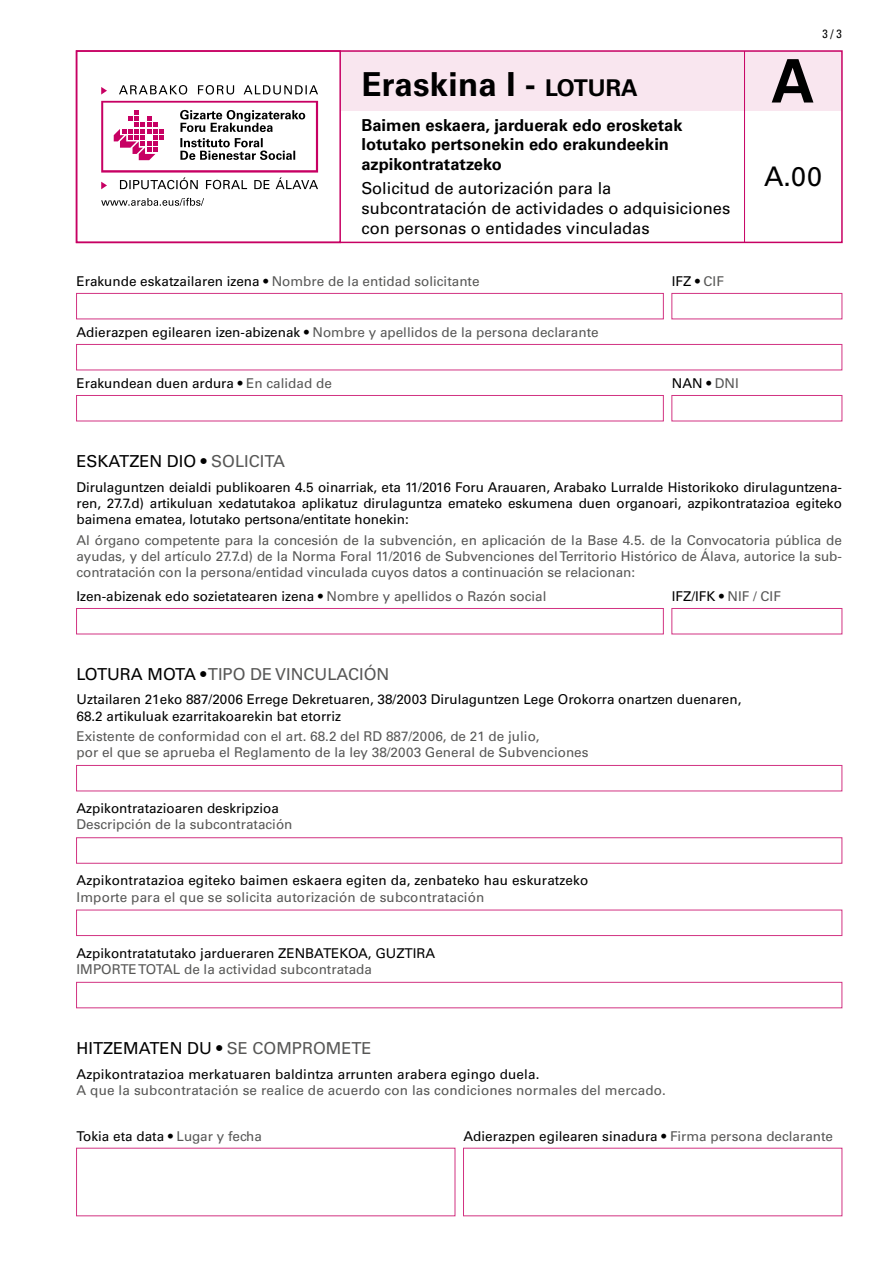
<style>
.page{position:relative;width:893px;height:1263px;background:#fff}
.page>*{position:absolute;margin:0;border:0;box-sizing:border-box;transform-origin:0 0}
.t1{font:700 60px "Univers LT Std";color:#000}
.t2{font:700 33px "Univers LT Std";letter-spacing:.01em;color:#000}
.t3{font:27px "Univers LT Std";color:#000}
.t4{font:16.5px/19.8px "Univers LT Std";color:#000}
.t5{font:700 16.5px/19.8px "Univers LT Std";color:#000}
.t6{font:16.5px "Univers LT Std";color:#575756}
.t7{font:13.5px/16.2px "Univers LT Std";color:#000;text-align:justify}
.t8{font:13.5px/16.2px "Univers LT Std";color:#575756;text-align:justify}
.t9{font:condensed 12px "Univers LT Std";color:#000}
.s1{font-size:23.1px}
.s2{color:#000}
.s3{font-weight:700;color:#000}
.s4{font-weight:700}
.s5{color:#575756}
</style>
<div class="page">
<div style="left:340px;top:51px;width:502px;height:60px;background:#f9e6ef"></div>
<div style="left:76px;top:50px;width:767px;height:193px;border:2px solid #c70063"></div>
<div style="left:76px;top:50px;width:265px;height:193px;border:2px solid #c70063"></div>
<svg style="left:101px;top:87px;width:6px;height:8px"></svg>
<svg style="left:119px;top:85px;width:199px;height:10px"></svg>
<svg style="left:101px;top:101px;width:217px;height:88px"></svg>
<svg style="left:101px;top:198px;width:103px;height:8px"></svg>
<hr style="left:744px;top:51px;width:1px;height:191px;background:#c70063">
<svg style="left:671px;top:293px;width:172px;height:27px"></svg>
<svg style="left:671px;top:395px;width:172px;height:27px"></svg>
<svg style="left:671px;top:608px;width:172px;height:27px"></svg>
<div style="left:76px;top:293px;width:588px;height:26px;border:1px solid #d23382"></div>
<div style="left:76px;top:344px;width:766px;height:26px;border:1px solid #d23382"></div>
<div style="left:76px;top:837px;width:766px;height:27px;border:1px solid #d23382"></div>
<div style="left:76px;top:910px;width:766px;height:26px;border:1px solid #d23382"></div>
<div style="left:76px;top:982px;width:766px;height:26px;border:1px solid #d23382"></div>
<div style="left:76px;top:765px;width:766px;height:26px;border:1px solid #d23382"></div>
<div style="left:76px;top:395px;width:588px;height:26px;border:1px solid #d23382"></div>
<div style="left:76px;top:608px;width:588px;height:26px;border:1px solid #d23382"></div>
<h2 class="t2" style="left:361px;top:65px;width:278px">Eraskina I - <span class="s1">LOTURA</span></h2>
<p class="t5" style="left:361px;top:115px;width:323px">Baimen eskaera, jarduerak edo erosketak lotutako pertsonekin edo erakundeekin azpikontratatzeko</p>
<p class="t4" style="left:361px;top:179px;width:370px">Solicitud de autorización para la subcontratación de actividades o adquisiciones con personas o entidades vinculadas</p>
<p class="t8" style="left:77px;top:273px;width:405px"><span class="s2">Erakunde eskatzailaren izena</span> <span class="s3">•</span> Nombre de la entidad solicitante</p>
<p class="t8" style="left:77px;top:324px;width:524px"><span class="s2">Adierazpen egilearen izen-abizenak</span> <span class="s3">•</span> Nombre y apellidos de la persona declarante</p>
<p class="t7" style="left:77px;top:375px;width:257px">Erakundean duen ardura <span class="s4">•</span> <span class="s5">En calidad de</span></p>
<p class="t7" style="left:672px;top:273px;width:53px">IFZ • <span class="s5">CIF</span></p>
<p class="t7" style="left:672px;top:375px;width:68px">NAN • <span class="s5">DNI</span></p>
<h1 class="t1" style="left:771px;top:46px;width:45px">A</h1>
<p class="t9" style="left:823px;top:27px;width:21px">3 / 3</p>
<h3 class="t3" style="left:764px;top:161px;width:60px">A.00</h3>
<p class="t4" style="left:77px;top:451px;width:210px">ESKATZEN DIO <span class="s4">•</span> <span class="s5">SOLICITA</span></p>
<p class="t7" style="left:77px;top:479px;width:767px">Dirulaguntzen deialdi publikoaren 4.5 oinarriak, eta 11/2016 Foru Arauaren, Arabako Lurralde Historikoko dirulaguntzena&shy;ren, 27.7.d) artikuluan xedatutakoa aplikatuz dirulaguntza emateko eskumena duen organoari, azpikontratazioa egiteko baimena ematea, lotutako pertsona/entitate honekin:</p>
<p class="t8" style="left:77px;top:532px;width:767px">Al órgano competente para la concesión de la subvención, en aplicación de la Base 4.5. de la Convocatoria pública de ayudas, y del artículo 27.7.d) de la Norma Foral 11/2016 de Subvenciones del Territorio Histórico de Álava, autorice la sub&shy;contratación con la persona/entidad vinculada cuyos datos a continuación se relacionan:</p>
<p class="t7" style="left:77px;top:588px;width:471px">Izen-abizenak edo sozietatearen izena <span class="s4">•</span> <span class="s5">Nombre y apellidos o Razón social</span></p>
<p class="t7" style="left:672px;top:588px;width:111px">IFZ/IFK • <span class="s5">NIF / CIF</span></p>
<p class="t6" style="left:77px;top:664px;width:314px"><span class="s2">LOTURA MOTA</span> <span class="s3">•</span>TIPO DE VINCULACIÓN</p>
<p class="t7" style="left:77px;top:691px;width:666px">Uztailaren 21eko 887/2006 Errege Dekretuaren, 38/2003 Dirulaguntzen Lege Orokorra onartzen duenaren,<br>68.2 artikuluak ezarritakoarekin bat etorriz</p>
<p class="t8" style="left:77px;top:728px;width:513px">Existente de conformidad con el art. 68.2 del RD 887/2006, de 21 de julio,<br>por el que se aprueba el Reglamento de la ley 38/2003 General de Subvenciones</p>
<p class="t7" style="left:77px;top:800px;width:204px">Azpikontratazioaren deskripzioa</p>
<p class="t8" style="left:77px;top:816px;width:218px">Descripción de la subcontratación</p>
<p class="t7" style="left:77px;top:872px;width:513px">Azpikontratazioa egiteko baimen eskaera egiten da, zenbateko hau eskuratzeko</p>
<p class="t8" style="left:77px;top:889px;width:409px">Importe para el que se solicita autorización de subcontratación</p>
<p class="t7" style="left:77px;top:945px;width:360px">Azpikontratatutako jardueraren ZENBATEKOA, GUZTIRA</p>
<p class="t8" style="left:77px;top:961px;width:297px">IMPORTE TOTAL de la actividad subcontratada</p>
<p class="t4" style="left:77px;top:1038px;width:297px">HITZEMATEN DU <span class="s4">•</span> <span class="s5">SE COMPROMETE</span></p>
<p class="t7" style="left:77px;top:1066px;width:464px">Azpikontratazioa merkatuaren baldintza arrunten arabera egingo duela.</p>
<p class="t8" style="left:77px;top:1082px;width:591px">A que la subcontratación se realice de acuerdo con las condiciones normales del mercado.</p>
<p class="t7" style="left:77px;top:1128px;width:187px">Tokia eta data <span class="s4">•</span> <span class="s5">Lugar y fecha</span></p>
<p class="t7" style="left:463px;top:1128px;width:371px">Adierazpen egilearen sinadura <span class="s4">•</span> <span class="s5">Firma persona declarante</span></p>
</div>
